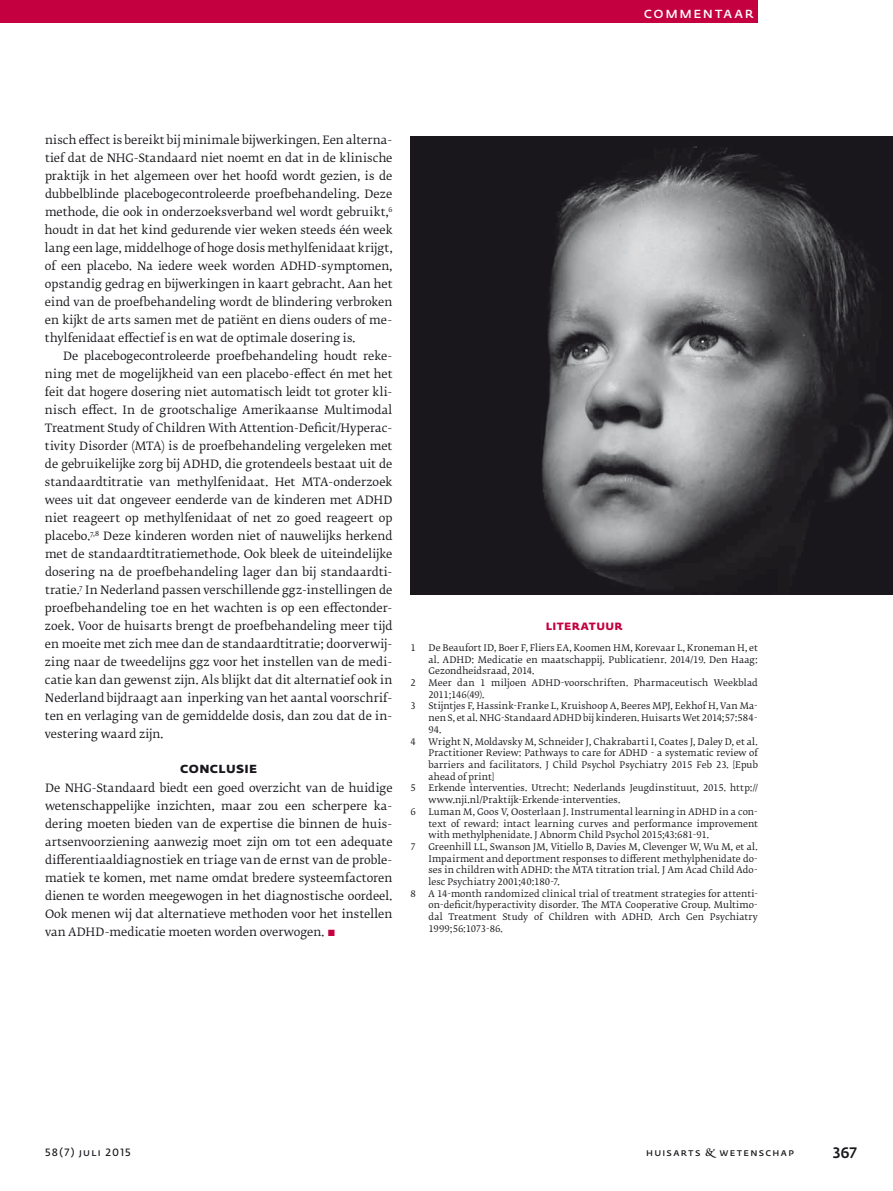
<style>
.page{position:relative;width:893px;height:1191px;background:#fff}
.page>*{position:absolute;margin:0;border:0;box-sizing:border-box;transform-origin:0 0}
.t1{font:600 15px "Fedra Sans Pro";letter-spacing:.1em;color:#fff}
.t2{font:700 15px "Fedra Sans Pro";letter-spacing:.025em;color:#1a171c}
.t3{font:500 15px "Fedra Sans Pro";color:#1a171c}
.t4{font:700 13.5px "Fedra Sans Pro";letter-spacing:.03em;color:#c40040}
.t5{font:11.4px/18px "Fedra Serif B Pro";letter-spacing:.005em;color:#1a171c;text-align:justify}
.t6{font:600 10.5px "Fedra Sans Pro";letter-spacing:.12em;color:#1a171c}
.t7{font:9px/11.7px "Fedra Serif B Pro";letter-spacing:.01em;color:#1a171c;text-align:justify}
.s1{font-family:"Fedra Serif B Pro Demi";color:#c40040}
.s2{font-family:"Fedra Serif B Pro Demi";font-weight:400}
</style>
<div class="page">
<div style="left:0;top:0;width:758px;height:23px;background:#c40040"></div>
<img style="left:410px;top:136px;width:483px;height:458px">
<h1 class="t1" style="left:644px;top:6px;width:111px">Commentaar</h1>
<p class="t5" style="left:45px;top:131px;width:349px">nisch effect is bereikt bij minimale bijwerkingen. Een alterna&shy;tief dat de NHG-Standaard niet noemt en dat in de klinische praktijk in het algemeen over het hoofd wordt gezien, is de dubbelblinde placebogecontroleerde proefbehandeling. Deze methode, die ook in onderzoeksverband wel wordt gebruikt,<sup>6 </sup>houdt in dat het kind gedurende vier weken steeds één week lang een lage, middelhoge of hoge dosis methylfenidaat krijgt, of een placebo. Na iedere week worden ADHD-symptomen, opstandig gedrag en bijwerkingen in kaart gebracht. Aan het eind van de proefbehandeling wordt de blindering verbroken en kijkt de arts samen met de patiënt en diens ouders of me&shy;thylfenidaat effectief is en wat de optimale dosering is.</p>
<p class="t5" style="left:45px;top:347px;width:349px;text-indent:18px">De placebogecontroleerde proefbehandeling houdt reke&shy;ning met de mogelijkheid van een placebo-effect én met het feit dat hogere dosering niet automatisch leidt tot groter kli&shy;nisch effect. In de grootschalige Amerikaanse Multimodal Treatment Study of Children With Attention-Deficit/Hyperac&shy;tivity Disorder (MTA) is de proefbehandeling vergeleken met de gebruikelijke zorg bij ADHD, die grotendeels bestaat uit de standaardtitratie van methylfenidaat. Het MTA-onderzoek wees uit dat ongeveer eenderde van de kinderen met ADHD niet reageert op methylfenidaat of net zo goed reageert op placebo.<sup>7,8</sup> Deze kinderen worden niet of nauwelijks herkend met de standaardtitratiemethode. Ook bleek de uiteindelijke dosering na de proefbehandeling lager dan bij standaardti&shy;tratie.<sup>7</sup> In Nederland passen verschillende ggz-instellingen de proefbehandeling toe en het wachten is op een effectonder&shy;zoek. Voor de huisarts brengt de proefbehandeling meer tijd en moeite met zich mee dan de standaardtitratie; doorverwij&shy;zing naar de tweedelijns ggz voor het instellen van de medi&shy;catie kan dan gewenst zijn. Als blijkt dat dit alternatief ook in Nederland bijdraagt aan inperking van het aantal voorschrif&shy;ten en verlaging van de gemiddelde dosis, dan zou dat de in&shy;vestering waard zijn.</p>
<h1 class="t2" style="left:180px;top:760px;width:78px">Conclusie</h1>
<p class="t5" style="left:45px;top:779px;width:349px">De NHG-Standaard biedt een goed overzicht van de huidige wetenschappelijke inzichten, maar zou een scherpere ka&shy;dering moeten bieden van de expertise die binnen de huis&shy;artsenvoorziening aanwezig moet zijn om tot een adequate differentiaaldiagnostiek en triage van de ernst van de proble&shy;matiek te komen, met name omdat bredere systeemfactoren dienen te worden meegewogen in het diagnostische oordeel.<br>Ook menen wij dat alternatieve methoden voor het instellen van ADHD-medicatie moeten worden overwogen. <span class="s1">▪</span></p>
<p class="t4" style="left:546px;top:619px;width:78px">Literatuur</p>
<p class="t7" style="left:410px;top:642px;width:7px">1</p>
<p class="t7" style="left:428px;top:642px;width:331px">De Beaufort ID, Boer F, Fliers EA, Koomen HM, Korevaar L, Kroneman H, et al. ADHD: Medicatie en maatschappij. Publicatienr. 2014/19. Den Haag:<br>Gezondheidsraad, 2014.</p>
<p class="t7" style="left:410px;top:677px;width:7px">2</p>
<p class="t7" style="left:428px;top:677px;width:331px">Meer dan 1 miljoen ADHD-voorschriften. Pharmaceutisch Weekblad<br>2011;146(49).</p>
<p class="t7" style="left:410px;top:700px;width:7px">3</p>
<p class="t7" style="left:428px;top:700px;width:331px">Stijntjes F, Hassink-Franke L, Kruishoop A, Beeres MPJ, Eekhof H, Van Ma&shy;nen S, et al. NHG-Standaard ADHD bij kinderen. Huisarts Wet 2014;57:584- 94.</p>
<p class="t7" style="left:410px;top:735px;width:7px">4</p>
<p class="t7" style="left:428px;top:735px;width:331px">Wright N, Moldavsky M, Schneider J, Chakrabarti I, Coates J, Daley D, et al.<br>Practitioner Review: Pathways to care for ADHD - a systematic review of barriers and facilitators. J Child Psychol Psychiatry 2015 Feb 23. [Epub ahead of print]</p>
<p class="t7" style="left:410px;top:782px;width:7px">5</p>
<p class="t7" style="left:428px;top:782px;width:331px">Erkende interventies. Utrecht: Nederlands Jeugdinstituut, 2015. http:// www.nji.nl/Praktijk-Erkende-interventies.</p>
<p class="t7" style="left:410px;top:805px;width:7px">6</p>
<p class="t7" style="left:428px;top:805px;width:331px">Luman M, Goos V, Oosterlaan J. Instrumental learning in ADHD in a con&shy;text of reward: intact learning curves and performance improvement with methylphenidate. J Abnorm Child Psychol 2015;43:681-91.</p>
<p class="t7" style="left:410px;top:841px;width:7px">7</p>
<p class="t7" style="left:428px;top:841px;width:331px">Greenhill LL, Swanson JM, Vitiello B, Davies M, Clevenger W, Wu M, et al.<br>Impairment and deportment responses to different methylphenidate do&shy;ses in children with ADHD: the MTA titration trial. J Am Acad Child Ado&shy;lesc Psychiatry 2001;40:180-7.</p>
<p class="t7" style="left:410px;top:887px;width:7px">8</p>
<p class="t7" style="left:428px;top:887px;width:331px">A 14-month randomized clinical trial of treatment strategies for attenti&shy;on-deficit/hyperactivity disorder. The MTA Cooperative Group. Multimo&shy;dal Treatment Study of Children with ADHD. Arch Gen Psychiatry 1999;56:1073-86.</p>
<p class="t6" style="left:45px;top:1147px;width:87px">58(7) juli 2015</p>
<p class="t6" style="left:646px;top:1147px;width:149px">huisarts <span class="s2">&amp;</span> wetenschap</p>
<h1 class="t3" style="left:833px;top:1145px;width:26px">367</h1>
</div>
